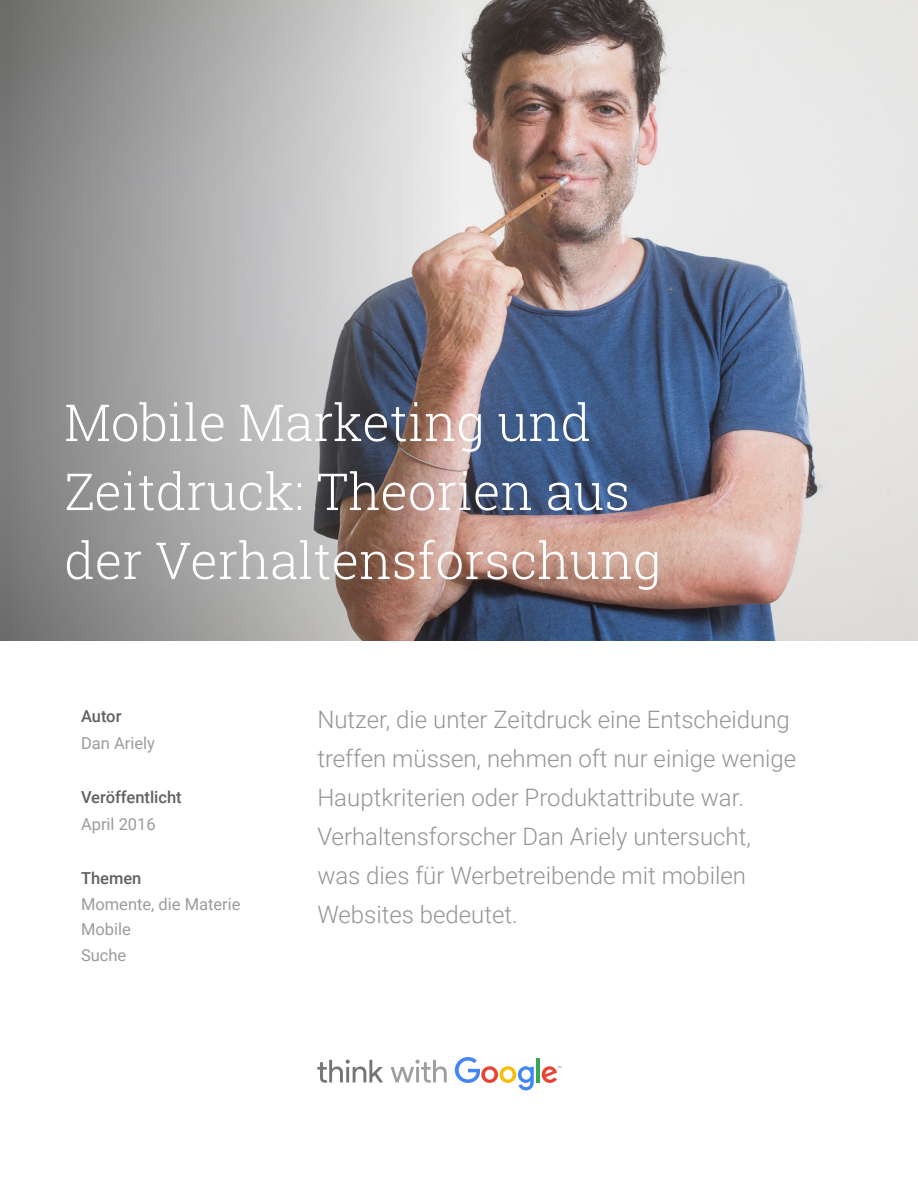
<style>
.page{position:relative;width:918px;height:1188px;background:#fff}
.page>*{position:absolute;margin:0;border:0;box-sizing:border-box;transform-origin:0 0}
.t1{font:300 51px/69px "Roboto Slab";color:#fff}
.t2{font:300 24px/39px "Roboto";color:#939598}
.t3{font:16.5px/25.5px "Roboto";color:#9c9c9c}
.t4{font:500 16.5px "Roboto";color:#616162}
</style>
<div class="page">
<img style="left:459px;top:0;width:459px;height:641px">
<svg style="left:317px;top:1060px;width:66px;height:23px"></svg>
<svg style="left:391px;top:1060px;width:56px;height:23px"></svg>
<svg style="left:455px;top:1057px;width:79px;height:33px"></svg>
<hr style="left:536px;top:1058px;width:4px;height:24px;background:#34a853">
<svg style="left:542px;top:1066px;width:19px;height:17px"></svg>
<svg style="left:0;top:0;width:459px;height:641px;background:#a29f9e"></svg>
<h1 class="t1" style="left:64px;top:387px;width:599px">Mobile Marketing und<br>Zeitdruck: Theorien aus der Verhaltensforschung</h1>
<p class="t4" style="left:81px;top:705px;width:42px">Autor</p>
<p class="t3" style="left:81px;top:730px;width:75px">Dan Ariely</p>
<p class="t4" style="left:81px;top:786px;width:102px">Veröffentlicht</p>
<p class="t3" style="left:81px;top:811px;width:76px">April 2016</p>
<p class="t4" style="left:81px;top:867px;width:62px">Themen</p>
<p class="t3" style="left:81px;top:890px;width:161px">Momente, die Materie<br>Mobile<br>Suche</p>
<p class="t2" style="left:317px;top:699px;width:481px">Nutzer, die unter Zeitdruck eine Entscheidung treffen müssen, nehmen oft nur einige wenige Hauptkriterien oder Produktattribute war.<br>Verhaltensforscher Dan Ariely untersucht, was dies für Werbetreibende mit mobilen Websites bedeutet.</p>
</div>
